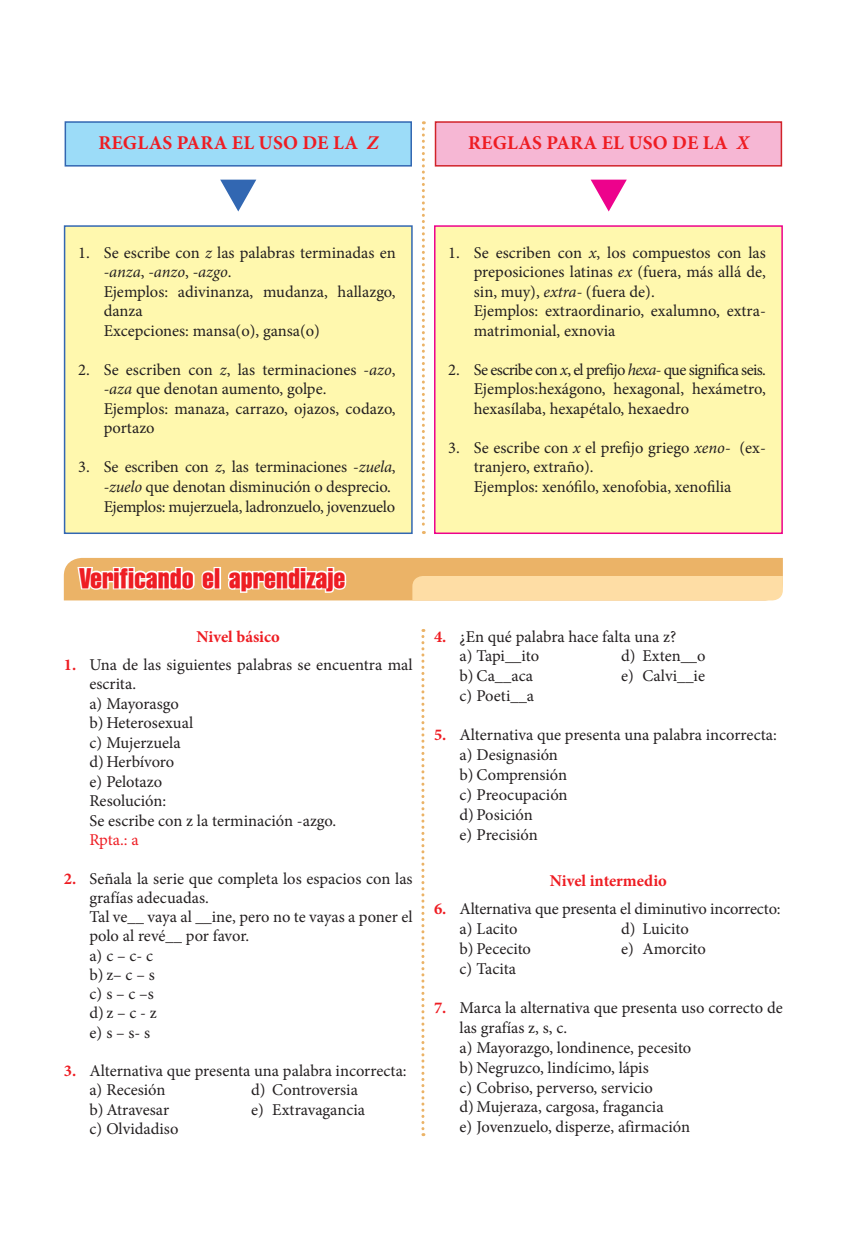
<style>
.page{position:relative;width:868px;height:1234px;background:#fff}
.page>*{position:absolute;margin:0;border:0;box-sizing:border-box;transform-origin:0 0}
.t1{font:27px "Triumvirate Compressed";color:#ee1d23}
.t2{font:700 19.5px "Minion Pro";letter-spacing:.01em;color:#ee1d23}
.t3{font:16.5px/19.5px "Minion Pro";color:#231f20}
.t4{font:700 16.5px "Minion Pro";color:#ee1d23}
.t5{font:16.5px "Minion Pro";color:#ee1d23}
.s1{font-style:italic}
.s2{font-weight:700;color:#ee1d23}
</style>
<div class="page">
<svg style="left:64px;top:557px;width:718px;height:44px;background:#f3cb91"></svg>
<svg style="left:421px;top:629px;width:3px;height:506px"></svg>
<svg style="left:422px;top:121px;width:3px;height:413px"></svg>
<div style="left:64px;top:225px;width:348px;height:309px;background:#fff8ae;border:2px solid #3267b2"></div>
<div style="left:434px;top:225px;width:348px;height:309px;background:#fff8ae;border:2px solid #ed028c"></div>
<div style="left:65px;top:121px;width:347px;height:45px;background:#9cdcf8;border:2px solid #3267b2"></div>
<div style="left:434px;top:121px;width:348px;height:45px;background:#f6b7d4;border:2px solid #d1232a"></div>
<svg style="left:220px;top:179px;width:36px;height:32px"></svg>
<svg style="left:590px;top:179px;width:36px;height:32px"></svg>
<p class="t2" style="left:98px;top:129px;width:282px">REGLAS PARA EL USO DE LA <span class="s1">Z</span></p>
<p class="t2" style="left:468px;top:129px;width:282px">REGLAS PARA EL USO DE LA <span class="s1">X</span></p>
<p class="t3" style="left:104px;top:243px;width:293px;text-indent:-26px">1. Se escribe con <span class="s1">z</span> las palabras terminadas en <span class="s1">-anza</span>, <span class="s1">-anzo</span>, <span class="s1">-azgo</span>.<br>Ejemplos: adivinanza, mudanza, hallazgo, danza<br>Excepciones: mansa(o), gansa(o)</p>
<p class="t3" style="left:104px;top:360px;width:293px;text-indent:-26px">2. Se escriben con <span class="s1">z</span>, las terminaciones <span class="s1">-azo</span>, <span class="s1">-aza</span> que denotan aumento, golpe.<br>Ejemplos: manaza, carrazo, ojazos, codazo, portazo</p>
<p class="t3" style="left:104px;top:457px;width:293px;text-indent:-26px">3. Se escriben con <span class="s1">z</span>, las terminaciones <span class="s1">-zuela</span>, <span class="s1">-zuelo</span> que denotan disminución o desprecio.<br>Ejemplos: mujerzuela, ladronzuelo, jovenzuelo</p>
<h1 class="t1" style="left:79px;top:560px;width:268px">Verificando el aprendizaje</h1>
<p class="t4" style="left:196px;top:624px;width:85px">Nivel básico</p>
<p class="t3" style="left:89px;top:654px;width:325px;text-indent:-26px"><span class="s2">1.</span> Una de las siguientes palabras se encuentra mal escrita.<br>a) Mayorasgo<br>b) Heterosexual<br>c) Mujerzuela<br>d) Herbívoro<br>e) Pelotazo<br>Resolución:<br>Se escribe con z la terminación -azgo.</p>
<p class="t5" style="left:89px;top:828px;width:51px">Rpta.: a</p>
<p class="t3" style="left:89px;top:868px;width:325px;text-indent:-26px"><span class="s2">2.</span> Señala la serie que completa los espacios con las grafías adecuadas.<br>Tal ve__ vaya al __ine, pero no te vayas a poner el polo al revé__ por favor.<br>a) c – c- c<br>b) z– c – s<br>c) s – c –s<br>d)z – c - z<br>e) s – s- s</p>
<p class="t3" style="left:89px;top:1060px;width:319px;text-indent:-26px"><span class="s2">3.</span> Alternativa que presenta una palabra incorrecta: a) Recesión</p>
<p class="t3" style="left:251px;top:1079px;width:108px">d) Controversia</p>
<p class="t3" style="left:89px;top:1099px;width:81px">b) Atravesar</p>
<p class="t3" style="left:251px;top:1099px;width:115px">e) Extravagancia</p>
<p class="t3" style="left:89px;top:1118px;width:91px">c) Olvidadiso</p>
<p class="t3" style="left:474px;top:243px;width:293px;text-indent:-26px">1. Se escriben con <span class="s1">x</span>, los compuestos con las preposiciones latinas <span class="s1">ex</span> (fuera, más allá de, sin, muy), <span class="s1">extra-</span> (fuera de).<br>Ejemplos: extraordinario, exalumno, extra&shy;matrimonial, exnovia</p>
<p class="t3" style="left:474px;top:360px;width:293px;text-align:justify;text-indent:-26px">2. Se escribe con <span class="s1">x</span>, el prefijo <span class="s1">hexa-</span> que significa seis.<br>Ejemplos:hexágono, hexagonal, hexámetro, hexasílaba, hexapétalo, hexaedro</p>
<p class="t3" style="left:474px;top:438px;width:293px;text-indent:-26px">3. Se escribe con <span class="s1">x</span> el prefijo griego <span class="s1">xeno-</span> (ex&shy;tranjero, extraño).<br>Ejemplos: xenófilo, xenofobia, xenofilia</p>
<p class="t3" style="left:459px;top:626px;width:218px;text-indent:-26px"><span class="s2">4.</span> ¿En qué palabra hace falta una z? a) Tapi__ito</p>
<p class="t3" style="left:621px;top:646px;width:86px">d) Exten__o</p>
<p class="t3" style="left:459px;top:666px;width:75px">b) Ca__aca</p>
<p class="t3" style="left:621px;top:666px;width:85px">e) Calvi__ie</p>
<p class="t3" style="left:459px;top:685px;width:76px">c) Poeti__a</p>
<p class="t3" style="left:459px;top:725px;width:319px;text-indent:-26px"><span class="s2">5.</span> Alternativa que presenta una palabra incorrecta: a) Designasión<br>b) Comprensión<br>c) Preocupación<br>d) Posición<br>e) Precisión</p>
<p class="t4" style="left:550px;top:868px;width:118px">Nivel intermedio</p>
<p class="t3" style="left:459px;top:898px;width:322px;text-indent:-26px"><span class="s2">6.</span> Alternativa que presenta el diminutivo incorrecto: a) Lacito</p>
<p class="t3" style="left:621px;top:918px;width:69px">d) Luicito</p>
<p class="t3" style="left:459px;top:938px;width:73px">b) Pececito</p>
<p class="t3" style="left:621px;top:938px;width:86px">e) Amorcito</p>
<p class="t3" style="left:459px;top:958px;width:58px">c) Tacita</p>
<p class="t3" style="left:459px;top:997px;width:325px;text-indent:-26px"><span class="s2">7.</span> Marca la alternativa que presenta uso correcto de las grafías z, s, c.<br>a) Mayorazgo, londinence, pecesito<br>b) Negruzco, lindícimo, lápis<br>c) Cobriso, perverso, servicio<br>d) Mujeraza, cargosa, fragancia<br>e) Jovenzuelo, disperze, afirmación</p>
</div>
